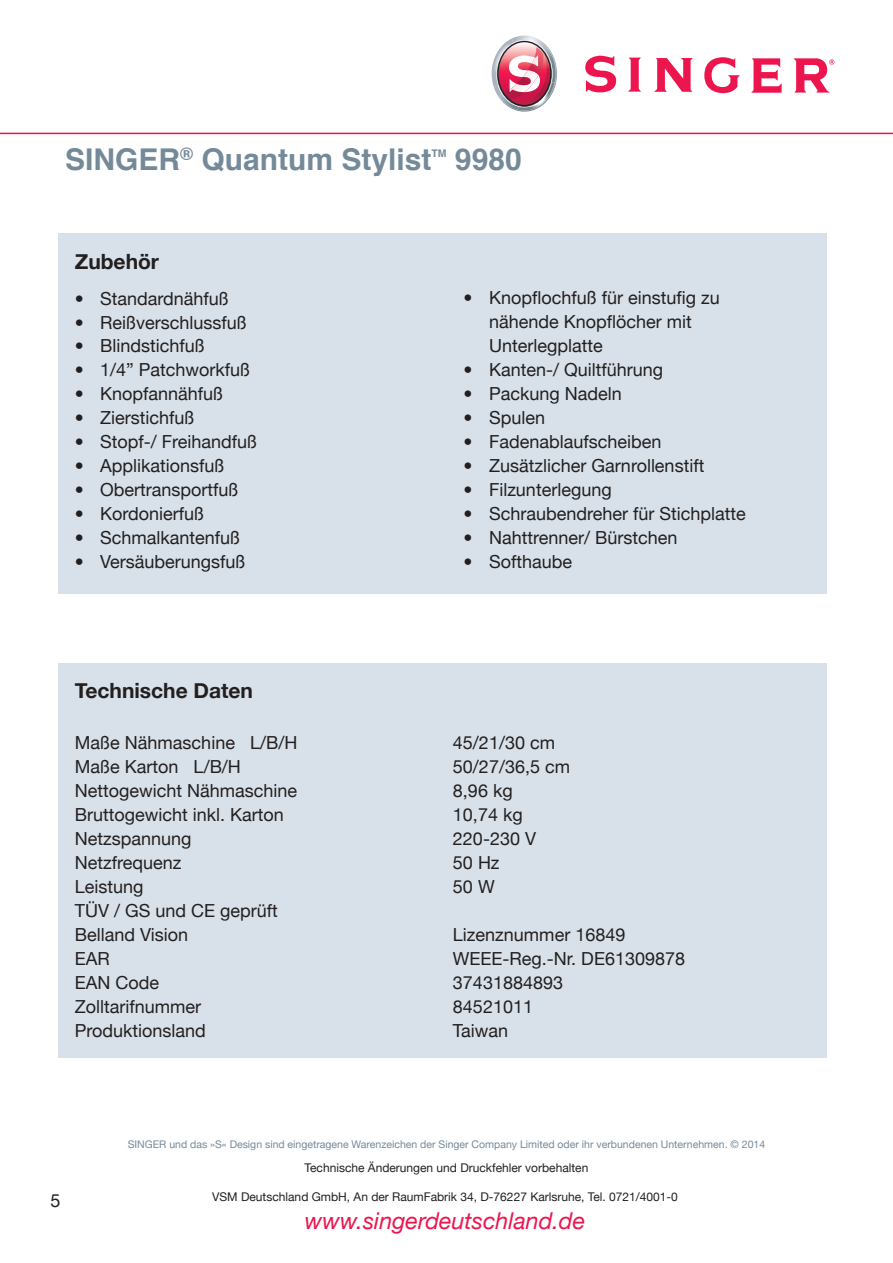
<style>
.page{position:relative;width:893px;height:1263px;background:#fff}
.page>*{position:absolute;margin:0;border:0;box-sizing:border-box;transform-origin:0 0}
.t1{font:700 30px "Helvetica";color:#748a99}
.t2{font:italic 23.25px "Helvetica Neue";color:#ed154e}
.t3{font:700 21px "Helvetica Neue";color:#231f20}
.t4{font:18px/24px "Helvetica Neue";color:#231f20}
.t5{font:12px "Helvetica Neue";color:#231f20}
.t6{font:10.5px "Helvetica Neue";color:#748a99}
.t7{font:700 10.5px "Helvetica";color:#748a99}
</style>
<div class="page">
<div style="left:58px;top:234px;width:769px;height:360px;background:#d8e1e9"></div>
<svg style="left:585px;top:56px;width:31px;height:36px"></svg>
<svg style="left:628px;top:58px;width:13px;height:34px"></svg>
<svg style="left:654px;top:58px;width:39px;height:34px"></svg>
<svg style="left:704px;top:57px;width:36px;height:36px"></svg>
<svg style="left:751px;top:58px;width:31px;height:35px"></svg>
<svg style="left:793px;top:58px;width:41px;height:35px"></svg>
<svg style="left:492px;top:36px;width:65px;height:76px"></svg>
<hr style="left:0;top:133px;width:893px;height:1px;background:#ed154e">
<div style="left:59px;top:663px;width:768px;height:394px;background:#d8e1e9"></div>
<h1 class="t1" style="left:65px;top:135px;width:368px">SINGER<sup>®</sup> Quantum Stylist</h1>
<p class="t7" style="left:431px;top:144px;width:17px">TM</p>
<h1 class="t1" style="left:455px;top:135px;width:68px">9980</h1>
<p class="t3" style="left:75px;top:242px;width:86px">Zubehör</p>
<p class="t4" style="left:75px;top:285px;width:156px">• Standardnähfuß</p>
<p class="t4" style="left:75px;top:309px;width:174px">• Reißverschlussfuß</p>
<p class="t4" style="left:75px;top:333px;width:132px">• Blindstichfuß</p>
<p class="t4" style="left:75px;top:357px;width:177px">• 1/4” Patchworkfuß</p>
<p class="t4" style="left:75px;top:381px;width:150px">• Knopfannähfuß</p>
<p class="t4" style="left:75px;top:405px;width:121px">• Zierstichfuß</p>
<p class="t4" style="left:75px;top:429px;width:184px">• Stopf-/ Freihandfuß</p>
<p class="t4" style="left:75px;top:453px;width:151px">• Applikationsfuß</p>
<p class="t4" style="left:75px;top:477px;width:165px">• Obertransportfuß</p>
<p class="t4" style="left:75px;top:501px;width:131px">• Kordonierfuß</p>
<p class="t4" style="left:75px;top:525px;width:167px">• Schmalkantenfuß</p>
<p class="t4" style="left:75px;top:549px;width:172px">• Versäuberungsfuß</p>
<p class="t4" style="left:489px;top:285px;width:232px;text-indent:-26px">• Knopflochfuß für einstufig zu nähende Knopflöcher mit<br>Unterlegplatte</p>
<p class="t4" style="left:463px;top:357px;width:201px">• Kanten-/ Quiltführung</p>
<p class="t4" style="left:463px;top:381px;width:160px">• Packung Nadeln</p>
<p class="t4" style="left:463px;top:405px;width:83px">• Spulen</p>
<p class="t4" style="left:463px;top:429px;width:199px">• Fadenablaufscheiben</p>
<p class="t4" style="left:463px;top:453px;width:242px">• Zusätzlicher Garnrollenstift</p>
<p class="t4" style="left:463px;top:477px;width:150px">• Filzunterlegung</p>
<p class="t4" style="left:463px;top:501px;width:284px">• Schraubendreher für Stichplatte</p>
<p class="t4" style="left:463px;top:525px;width:215px">• Nahttrenner/ Bürstchen</p>
<p class="t4" style="left:463px;top:549px;width:110px">• Softhaube</p>
<p class="t3" style="left:75px;top:671px;width:180px">Technische Daten</p>
<p class="t4" style="left:75px;top:729px;width:224px">Maße Nähmaschine L/B/H</p>
<p class="t4" style="left:453px;top:729px;width:104px">45/21/30 cm</p>
<p class="t4" style="left:75px;top:753px;width:168px">Maße Karton L/B/H</p>
<p class="t4" style="left:453px;top:753px;width:119px">50/27/36,5 cm</p>
<p class="t4" style="left:75px;top:777px;width:224px">Nettogewicht Nähmaschine</p>
<p class="t4" style="left:453px;top:777px;width:61px">8,96 kg</p>
<p class="t4" style="left:75px;top:801px;width:211px">Bruttogewicht inkl. Karton</p>
<p class="t4" style="left:453px;top:801px;width:71px">10,74 kg</p>
<p class="t4" style="left:75px;top:825px;width:118px">Netzspannung</p>
<p class="t4" style="left:453px;top:825px;width:85px">220-230 V</p>
<p class="t4" style="left:75px;top:849px;width:108px">Netzfrequenz</p>
<p class="t4" style="left:453px;top:849px;width:48px">50 Hz</p>
<p class="t4" style="left:75px;top:873px;width:70px">Leistung</p>
<p class="t4" style="left:453px;top:873px;width:43px">50 W</p>
<p class="t4" style="left:75px;top:897px;width:205px">TÜV / GS und CE geprüft<br>Belland Vision</p>
<p class="t4" style="left:453px;top:921px;width:174px">Lizenznummer 16849</p>
<p class="t4" style="left:75px;top:945px;width:36px">EAR</p>
<p class="t4" style="left:453px;top:945px;width:234px">WEEE-Reg.-Nr. DE61309878</p>
<p class="t4" style="left:75px;top:969px;width:86px">EAN Code</p>
<p class="t4" style="left:453px;top:969px;width:112px">37431884893</p>
<p class="t4" style="left:75px;top:993px;width:128px">Zolltarifnummer</p>
<p class="t4" style="left:453px;top:993px;width:82px">84521011</p>
<p class="t4" style="left:75px;top:1017px;width:133px">Produktionsland</p>
<p class="t4" style="left:453px;top:1017px;width:57px">Taiwan</p>
<p class="t4" style="left:51px;top:1187px;width:12px">5</p>
<p class="t6" style="left:128px;top:1135px;width:639px">SINGER und das »S« Design sind eingetragene Warenzeichen der Singer Company Limited oder ihr verbundenen Unternehmen. © 2014</p>
<p class="t5" style="left:305px;top:1157px;width:285px">Technische Änderungen und Druckfehler vorbehalten</p>
<p class="t5" style="left:212px;top:1187px;width:467px">VSM Deutschland GmbH, An der RaumFabrik 34, D-76227 Karlsruhe, Tel. 0721/4001-0</p>
<p class="t2" style="left:305px;top:1202px;width:282px">www.singerdeutschland.de</p>
</div>
